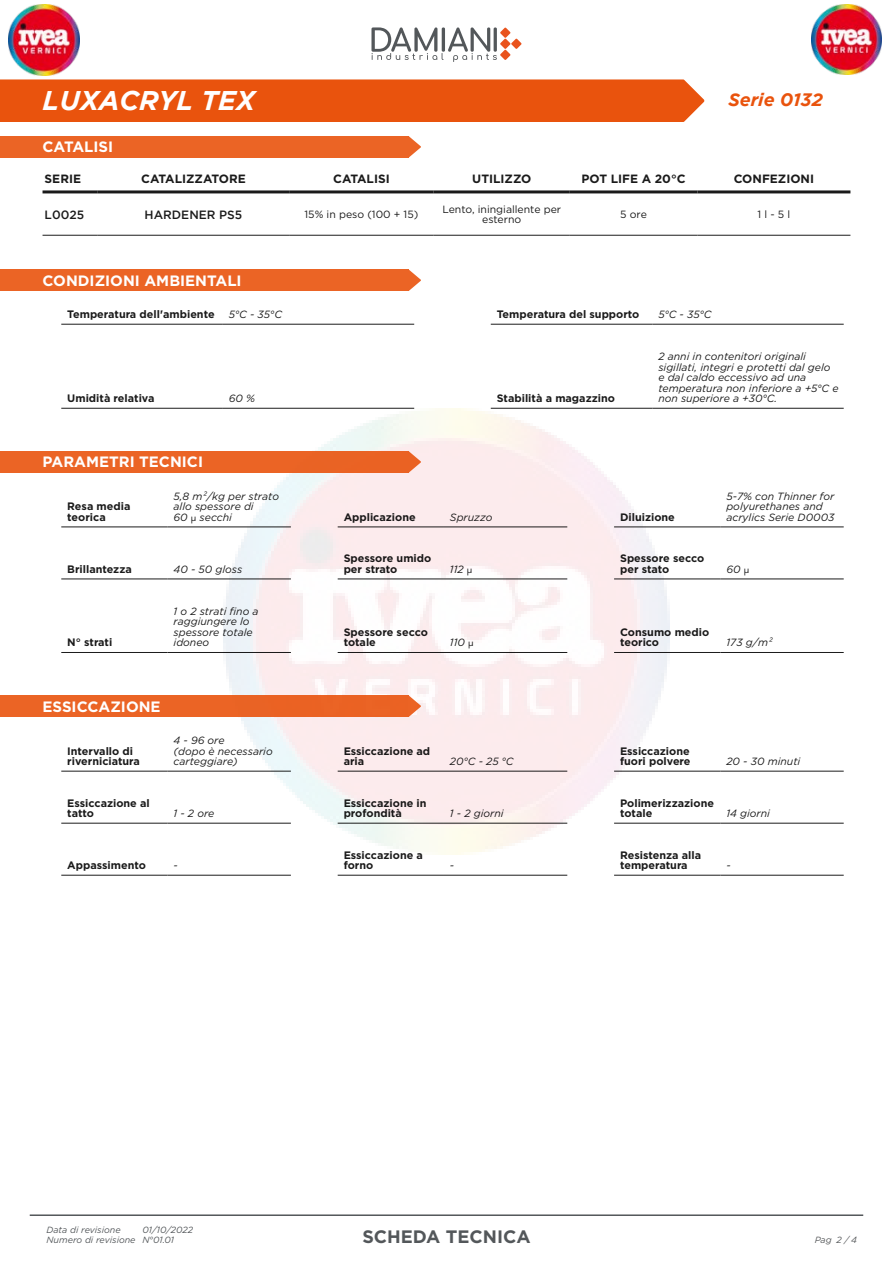
<style>
.page{position:relative;width:893px;height:1263px;background:#fff}
.page>*{position:absolute;margin:0;border:0;box-sizing:border-box;transform-origin:0 0}
.t1{font:italic 700 27px "Gotham";color:#fff}
.t2{font:700 18px "Gotham";color:#53575a}
.t3{font:italic 700 18px "Gotham";color:#e9530d}
.t4{font:700 15px "Gotham";color:#fff}
.t5{font:700 12px "Gotham";color:#000}
.t6{font:500 12px "Gotham";color:#000}
.t7{font:700 10.8px/10.5px "Gotham";color:#000}
.t8{font:italic 10.5px/10.5px "Gotham";color:#000}
.t9{font:10.5px/10.5px "Gotham";color:#000;text-align:center}
.t10{font:italic 9px/10.1px "Gotham";color:#53575a}
.t11{font:italic 9px "Gotham";color:#55585a}
.s1{font-family:"Futura PT";font-style:normal}
</style>
<div class="page">
<svg style="left:371px;top:27px;width:151px;height:35px"></svg>
<hr style="left:30px;top:1214px;width:833px;height:2px;background:#53575a">
<div style="left:0;top:79px;width:704px;height:43px;background:#e9530d"></div>
<hr style="left:43px;top:190px;width:55px;height:3px;background:#000">
<hr style="left:98px;top:190px;width:191px;height:3px;background:#000">
<hr style="left:289px;top:190px;width:145px;height:3px;background:#000">
<hr style="left:434px;top:190px;width:136px;height:3px;background:#000">
<hr style="left:570px;top:190px;width:127px;height:3px;background:#000">
<hr style="left:697px;top:190px;width:153px;height:3px;background:#000">
<hr style="left:43px;top:235px;width:55px;height:1px;background:#000">
<hr style="left:98px;top:235px;width:191px;height:1px;background:#000">
<hr style="left:289px;top:235px;width:145px;height:1px;background:#000">
<hr style="left:434px;top:235px;width:136px;height:1px;background:#000">
<hr style="left:570px;top:235px;width:127px;height:1px;background:#000">
<hr style="left:697px;top:235px;width:153px;height:1px;background:#000">
<div style="left:0;top:136px;width:408px;height:22px;background:#eb6425"></div>
<svg style="left:408px;top:136px;width:13px;height:22px"></svg>
<div style="left:0;top:269px;width:408px;height:22px;background:#eb6425"></div>
<svg style="left:408px;top:269px;width:13px;height:22px"></svg>
<hr style="left:61px;top:324px;width:162px;height:1px;background:#000">
<hr style="left:223px;top:324px;width:191px;height:1px;background:#000">
<hr style="left:491px;top:324px;width:161px;height:1px;background:#000">
<hr style="left:652px;top:324px;width:192px;height:1px;background:#000">
<hr style="left:61px;top:408px;width:162px;height:1px;background:#000">
<hr style="left:223px;top:408px;width:191px;height:1px;background:#000">
<hr style="left:491px;top:408px;width:161px;height:1px;background:#000">
<hr style="left:652px;top:408px;width:192px;height:1px;background:#000">
<div style="left:0;top:451px;width:408px;height:22px;background:#eb6425"></div>
<svg style="left:408px;top:451px;width:13px;height:22px"></svg>
<hr style="left:61px;top:526px;width:107px;height:1px;background:#000">
<hr style="left:168px;top:526px;width:123px;height:1px;background:#000">
<hr style="left:338px;top:526px;width:106px;height:1px;background:#000">
<hr style="left:444px;top:526px;width:123px;height:1px;background:#000">
<hr style="left:614px;top:526px;width:106px;height:1px;background:#000">
<hr style="left:720px;top:526px;width:124px;height:1px;background:#000">
<hr style="left:61px;top:578px;width:107px;height:1px;background:#000">
<hr style="left:168px;top:578px;width:123px;height:1px;background:#000">
<hr style="left:338px;top:578px;width:106px;height:1px;background:#000">
<hr style="left:444px;top:578px;width:123px;height:1px;background:#000">
<hr style="left:614px;top:578px;width:106px;height:1px;background:#000">
<hr style="left:720px;top:578px;width:124px;height:1px;background:#000">
<hr style="left:61px;top:652px;width:107px;height:1px;background:#000">
<hr style="left:168px;top:652px;width:123px;height:1px;background:#000">
<hr style="left:338px;top:652px;width:106px;height:1px;background:#000">
<hr style="left:444px;top:652px;width:123px;height:1px;background:#000">
<hr style="left:614px;top:652px;width:106px;height:1px;background:#000">
<hr style="left:720px;top:652px;width:124px;height:1px;background:#000">
<div style="left:0;top:695px;width:408px;height:22px;background:#eb6425"></div>
<svg style="left:408px;top:695px;width:13px;height:22px"></svg>
<hr style="left:61px;top:771px;width:107px;height:1px;background:#000">
<hr style="left:168px;top:771px;width:123px;height:1px;background:#000">
<hr style="left:338px;top:771px;width:106px;height:1px;background:#000">
<hr style="left:444px;top:771px;width:123px;height:1px;background:#000">
<hr style="left:614px;top:771px;width:106px;height:1px;background:#000">
<hr style="left:720px;top:771px;width:124px;height:1px;background:#000">
<hr style="left:61px;top:823px;width:107px;height:1px;background:#000">
<hr style="left:168px;top:823px;width:123px;height:1px;background:#000">
<hr style="left:338px;top:823px;width:106px;height:1px;background:#000">
<hr style="left:444px;top:823px;width:123px;height:1px;background:#000">
<hr style="left:614px;top:823px;width:106px;height:1px;background:#000">
<hr style="left:720px;top:823px;width:124px;height:1px;background:#000">
<hr style="left:61px;top:875px;width:107px;height:1px;background:#000">
<hr style="left:168px;top:875px;width:123px;height:1px;background:#000">
<hr style="left:338px;top:875px;width:106px;height:1px;background:#000">
<hr style="left:444px;top:875px;width:123px;height:1px;background:#000">
<hr style="left:614px;top:875px;width:106px;height:1px;background:#000">
<hr style="left:720px;top:875px;width:124px;height:1px;background:#000">
<img style="left:9px;top:5px;width:70px;height:70px">
<img style="left:811px;top:4px;width:70px;height:71px">
<h1 class="t1" style="left:43px;top:85px;width:214px">LUXACRYL TEX</h1>
<h2 class="t3" style="left:728px;top:89px;width:96px">Serie 0132</h2>
<h3 class="t4" style="left:43px;top:138px;width:72px">CATALISI</h3>
<p class="t5" style="left:45px;top:172px;width:38px">SERIE</p>
<p class="t5" style="left:141px;top:172px;width:106px">CATALIZZATORE</p>
<p class="t5" style="left:333px;top:172px;width:58px">CATALISI</p>
<p class="t5" style="left:472px;top:172px;width:60px">UTILIZZO</p>
<p class="t5" style="left:581px;top:172px;width:106px">POT LIFE A 20°C</p>
<p class="t5" style="left:734px;top:172px;width:82px">CONFEZIONI</p>
<p class="t6" style="left:45px;top:208px;width:41px">L0025</p>
<p class="t6" style="left:145px;top:208px;width:99px">HARDENER PS5</p>
<p class="t9" style="left:305px;top:209px;width:115px">15% in peso (100 + 15)</p>
<p class="t9" style="left:442px;top:204px;width:120px">Lento, iningiallente per esterno</p>
<p class="t9" style="left:620px;top:209px;width:28px">5 ore</p>
<p class="t9" style="left:758px;top:209px;width:34px">1 l - 5 l</p>
<h3 class="t4" style="left:43px;top:272px;width:201px">CONDIZIONI AMBIENTALI</h3>
<p class="t7" style="left:67px;top:309px;width:149px">Temperatura dell'ambiente</p>
<p class="t8" style="left:229px;top:309px;width:55px">5°C - 35°C</p>
<p class="t7" style="left:497px;top:309px;width:144px">Temperatura del supporto</p>
<p class="t8" style="left:658px;top:309px;width:55px">5°C - 35°C</p>
<p class="t7" style="left:67px;top:393px;width:89px">Umidità relativa</p>
<p class="t8" style="left:229px;top:393px;width:28px">60 %</p>
<p class="t7" style="left:497px;top:393px;width:120px">Stabilità a magazzino</p>
<p class="t8" style="left:658px;top:351px;width:182px">2 anni in contenitori originali sigillati, integri e protetti dal gelo e dal caldo eccessivo ad una temperatura non inferiore a +5°C e non superiore a +30°C.</p>
<h3 class="t4" style="left:43px;top:453px;width:162px">PARAMETRI TECNICI</h3>
<p class="t7" style="left:67px;top:501px;width:65px">Resa media teorica</p>
<p class="t8" style="left:174px;top:491px;width:107px">5,8 m²/kg per strato allo spessore di<br>60 <span class="s1">µ</span> secchi</p>
<p class="t7" style="left:344px;top:512px;width:74px">Applicazione</p>
<p class="t8" style="left:450px;top:512px;width:44px">Spruzzo</p>
<p class="t7" style="left:620px;top:512px;width:56px">Diluizione</p>
<p class="t8" style="left:726px;top:491px;width:110px">5-7% con Thinner for polyurethanes and acrylics Serie D0003</p>
<p class="t7" style="left:67px;top:564px;width:66px">Brillantezza</p>
<p class="t8" style="left:174px;top:564px;width:70px">40 - 50 gloss</p>
<p class="t7" style="left:344px;top:553px;width:89px">Spessore umido per strato</p>
<p class="t8" style="left:450px;top:564px;width:24px">112 <span class="s1">µ</span></p>
<p class="t7" style="left:620px;top:553px;width:86px">Spessore secco per stato</p>
<p class="t8" style="left:726px;top:564px;width:24px">60 <span class="s1">µ</span></p>
<p class="t7" style="left:67px;top:637px;width:47px">N° strati</p>
<p class="t8" style="left:174px;top:606px;width:87px">1 o 2 strati fino a raggiungere lo spessore totale idoneo</p>
<p class="t7" style="left:344px;top:627px;width:86px">Spessore secco totale</p>
<p class="t8" style="left:450px;top:637px;width:25px">110 <span class="s1">µ</span></p>
<p class="t7" style="left:620px;top:627px;width:91px">Consumo medio teorico</p>
<p class="t8" style="left:726px;top:637px;width:47px">173 g/m²</p>
<h3 class="t4" style="left:43px;top:698px;width:120px">ESSICCAZIONE</h3>
<p class="t7" style="left:67px;top:745px;width:74px">Intervallo di riverniciatura</p>
<p class="t8" style="left:174px;top:735px;width:101px">4 - 96 ore<br>(dopo è necessario carteggiare)</p>
<p class="t7" style="left:344px;top:745px;width:88px">Essiccazione ad aria</p>
<p class="t8" style="left:450px;top:756px;width:65px">20°C - 25 °C</p>
<p class="t7" style="left:620px;top:745px;width:72px">Essiccazione fuori polvere</p>
<p class="t8" style="left:726px;top:756px;width:75px">20 - 30 minuti</p>
<p class="t7" style="left:67px;top:797px;width:84px">Essiccazione al tatto</p>
<p class="t8" style="left:174px;top:808px;width:42px">1 - 2 ore</p>
<p class="t7" style="left:344px;top:797px;width:84px">Essiccazione in profondità</p>
<p class="t8" style="left:450px;top:808px;width:55px">1 - 2 giorni</p>
<p class="t7" style="left:620px;top:797px;width:95px">Polimerizzazione totale</p>
<p class="t8" style="left:726px;top:808px;width:45px">14 giorni</p>
<p class="t7" style="left:67px;top:860px;width:80px">Appassimento</p>
<p class="t8" style="left:174px;top:860px;width:6px">-</p>
<p class="t7" style="left:344px;top:849px;width:81px">Essiccazione a forno</p>
<p class="t8" style="left:450px;top:860px;width:6px">-</p>
<p class="t7" style="left:620px;top:849px;width:83px">Resistenza alla temperatura</p>
<p class="t8" style="left:726px;top:860px;width:6px">-</p>
<p class="t10" style="left:142px;top:1225px;width:52px">01/10/2022<br>N°01.01</p>
<h2 class="t2" style="left:362px;top:1226px;width:170px">SCHEDA TECNICA</h2>
<p class="t10" style="left:47px;top:1225px;width:91px">Data di revisione<br>Numero di revisione</p>
<p class="t11" style="left:844px;top:1234px;width:6px">/</p>
<p class="t11" style="left:815px;top:1234px;width:44px">Pag 2 4</p>
</div>
